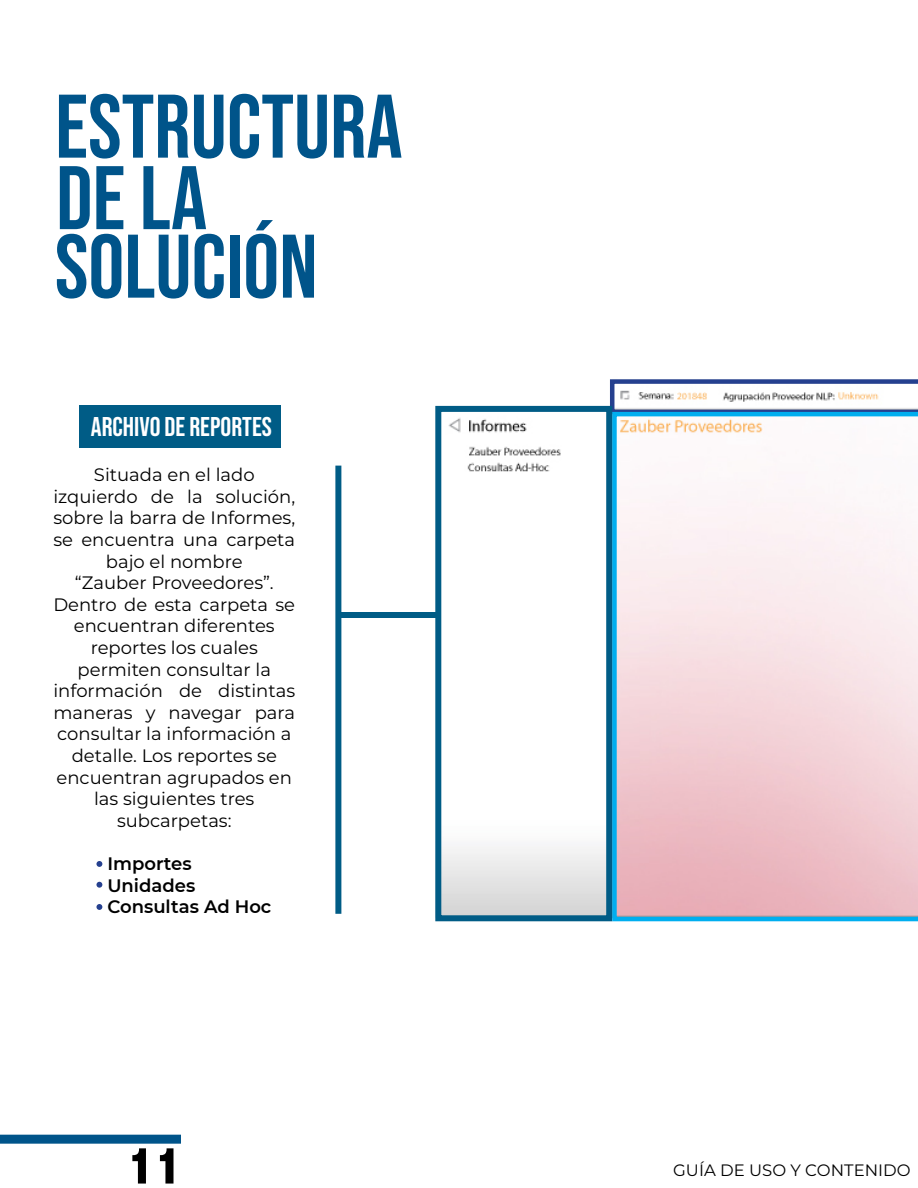
<style>
.page{position:relative;width:918px;height:1188px;background:#fff}
.page>*{position:absolute;margin:0;border:0;box-sizing:border-box;transform-origin:0 0}
.t1{font:90px "Bebas Neue";color:#00548a}
.t2{font:800 condensed 54px "Abadi";color:#000}
.t3{font:27px "Bebas Neue";color:#fff}
.t4{font:18px/21.6px "Montserrat";color:#000;text-align:center}
.t5{font:600 18px "Montserrat";color:#000}
.t6{font:16.5px "Montserrat";color:#000}
</style>
<div class="page">
<img style="left:435px;top:405px;width:483px;height:517px">
<svg style="left:610px;top:379px;width:308px;height:33px"></svg>
<div style="left:435px;top:406px;width:177px;height:515px;border:6px solid #005c86"></div>
<div style="left:335px;top:466px;width:6px;height:448px;background:#005c86"></div>
<div style="left:338px;top:612px;width:101px;height:6px;background:#005c86"></div>
<svg style="left:612px;top:412px;width:306px;height:509px"></svg>
<div style="left:0;top:1135px;width:181px;height:9px;background:#00548a"></div>
<svg style="left:96px;top:861px;width:6px;height:6px"></svg>
<svg style="left:96px;top:882px;width:6px;height:6px"></svg>
<svg style="left:96px;top:904px;width:6px;height:6px"></svg>
<div style="left:79px;top:405px;width:201px;height:43px;background:#005c86"></div>
<p class="t1" style="left:55px;top:76px;width:349px">ESTRUCTURA</p>
<p class="t1" style="left:56px;top:147px;width:153px">DE LA</p>
<p class="t1" style="left:55px;top:216px;width:264px">SOLUCIÓN</p>
<p class="t3" style="left:91px;top:412px;width:183px">ARCHIVO DE REPORTES</p>
<p class="t4" style="left:94px;top:463px;width:162px">Situada en el lado</p>
<p class="t4" style="left:53px;top:485px;width:243px">izquierdo de la solución, sobre la barra de Informes, se encuentra una carpeta bajo el nombre</p>
<p class="t4" style="left:75px;top:571px;width:200px">“Zauber Proveedores”.</p>
<p class="t4" style="left:53px;top:593px;width:243px">Dentro de esta carpeta se encuentran diferentes</p>
<p class="t4" style="left:91px;top:636px;width:169px">reportes los cuales</p>
<p class="t4" style="left:78px;top:658px;width:195px">permiten consultar la</p>
<p class="t4" style="left:53px;top:679px;width:243px;text-align:justify">información de distintas maneras y navegar para consultar la información a</p>
<p class="t4" style="left:72px;top:744px;width:207px">detalle. Los reportes se</p>
<p class="t4" style="left:57px;top:766px;width:237px">encuentran agrupados en</p>
<p class="t4" style="left:94px;top:787px;width:162px">las siguientes tres</p>
<p class="t4" style="left:117px;top:809px;width:116px">subcarpetas:</p>
<p class="t5" style="left:107px;top:851px;width:86px">Importes</p>
<p class="t5" style="left:107px;top:872px;width:89px">Unidades</p>
<p class="t5" style="left:107px;top:894px;width:166px">Consultas Ad Hoc</p>
<p class="t2" style="left:127px;top:1134px;width:57px">11</p>
<p class="t6" style="left:673px;top:1159px;width:239px">GUÍA DE USO Y CONTENIDO</p>
</div>
